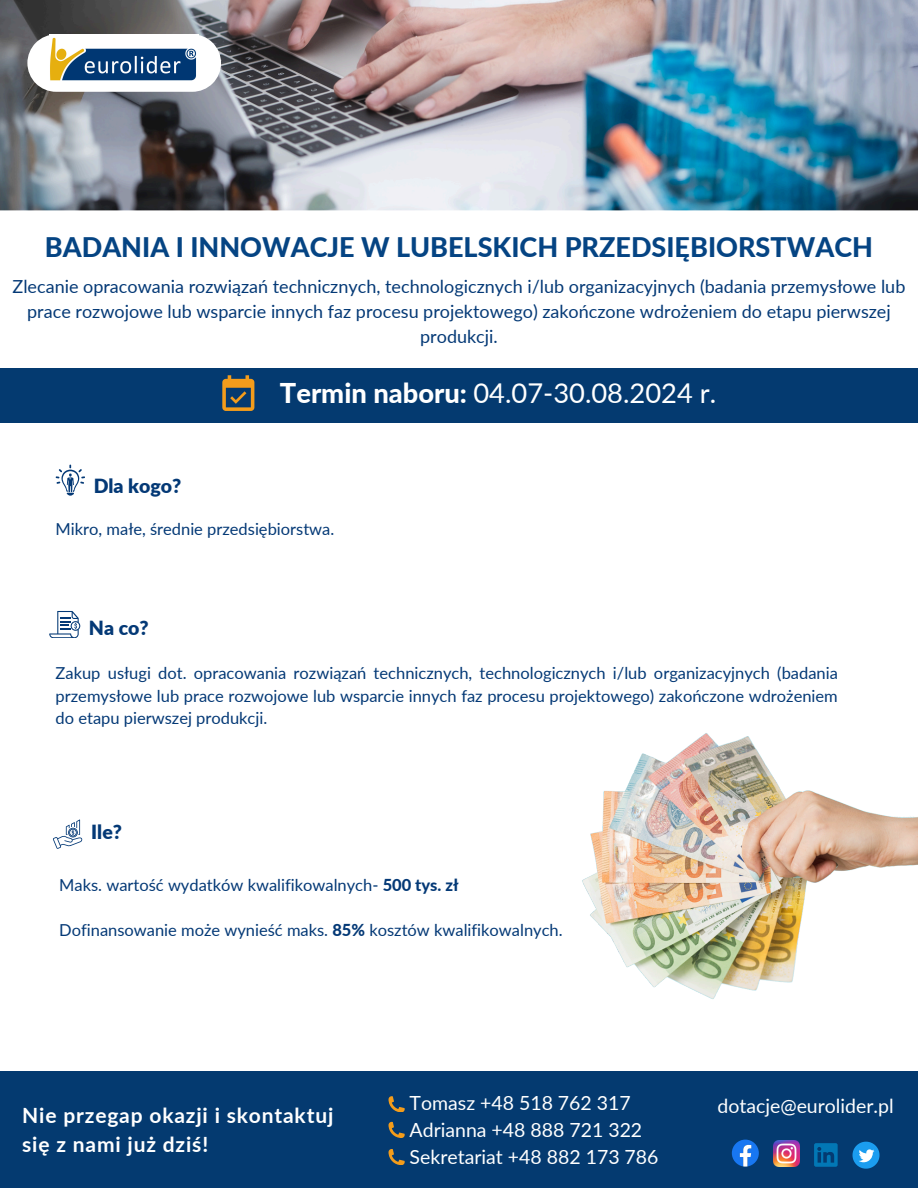
<style>
.page{position:relative;width:918px;height:1188px;background:#fff}
.page>*{position:absolute;margin:0;border:0;box-sizing:border-box;transform-origin:0 0}
.t1{font:27.3px "Lato";color:#fff}
.t2{font:800 27px "Lato";color:#054483}
.t3{font:700 21px/29.2px "Lato";letter-spacing:.04em;color:#fff}
.t4{font:19.5px/27px "Lato";color:#fff}
.t5{font:900 19.5px "Lato";color:#043976}
.t6{font:18px/24.8px "Lato";color:#043976;text-align:center}
.t7{font:16.5px/22.5px "Lato";color:#043976;text-align:justify}
.s1{font-weight:800}
</style>
<div class="page">
<img style="left:0;top:0;width:918px;height:210px">
<svg style="left:27px;top:34px;width:194px;height:58px"></svg>
<img style="left:49px;top:34px;width:150px;height:52px">
<div style="left:0;top:368px;width:918px;height:55px;background:#043a70"></div>
<svg style="left:222px;top:375px;width:32px;height:36px"></svg>
<svg style="left:56px;top:465px;width:29px;height:31px"></svg>
<svg style="left:49px;top:611px;width:31px;height:27px"></svg>
<svg style="left:53px;top:819px;width:29px;height:30px"></svg>
<div style="left:0;top:1072px;width:918px;height:116px;background:#043a70"></div>
<svg style="left:389px;top:1096px;width:15px;height:16px"></svg>
<svg style="left:389px;top:1122px;width:15px;height:16px"></svg>
<svg style="left:389px;top:1149px;width:15px;height:16px"></svg>
<img style="left:560px;top:733px;width:358px;height:436px">
<h3 class="t2" style="left:45px;top:230px;width:830px">BADANIA I INNOWACJE W LUBELSKICH PRZEDSIĘBIORSTWACH</h3>
<h3 class="t6" style="left:13px;top:274px;width:894px">Zlecanie opracowania rozwiązań technicznych, technologicznych i/lub organizacyjnych (badania przemysłowe lub prace rozwojowe lub wsparcie innych faz procesu projektowego) zakończone wdrożeniem do etapu pierwszej</h3>
<p class="t6" style="left:420px;top:323px;width:79px">produkcji.</p>
<p class="t1" style="left:280px;top:376px;width:438px"><span class="s1">Termin naboru:</span> 04.07-30.08.2024 r.</p>
<p class="t5" style="left:94px;top:474px;width:89px">Dla kogo?</p>
<p class="t7" style="left:56px;top:518px;width:280px">Mikro, małe, średnie przedsiębiorstwa.</p>
<h2 class="t5" style="left:89px;top:615px;width:61px">Na co?</h2>
<p class="t7" style="left:56px;top:662px;width:784px">Zakup usługi dot. opracowania rozwiązań technicznych, technologicznych i/lub organizacyjnych (badania przemysłowe lub prace rozwojowe lub wsparcie innych faz procesu projektowego) zakończone wdrożeniem do etapu pierwszej produkcji.</p>
<h3 class="t5" style="left:91px;top:820px;width:32px">Ile?</h3>
<p class="t7" style="left:59px;top:873px;width:401px">Maks. wartość wydatków kwalifikowalnych- <span class="s1">500 tys. zł</span></p>
<p class="t7" style="left:59px;top:918px;width:505px">Dofinansowanie może wynieść maks. <span class="s1">85%</span> kosztów kwalifikowalnych.</p>
<p class="t3" style="left:22px;top:1100px;width:313px">Nie przegap okazji i skontaktuj się z nami już dziś!</p>
<p class="t4" style="left:410px;top:1089px;width:250px">Tomasz +48 518 762 317<br>Adrianna +48 888 721 322<br>Sekretariat +48 882 173 786</p>
<p class="t4" style="left:717px;top:1092px;width:178px">dotacje@eurolider.pl</p>
</div>
